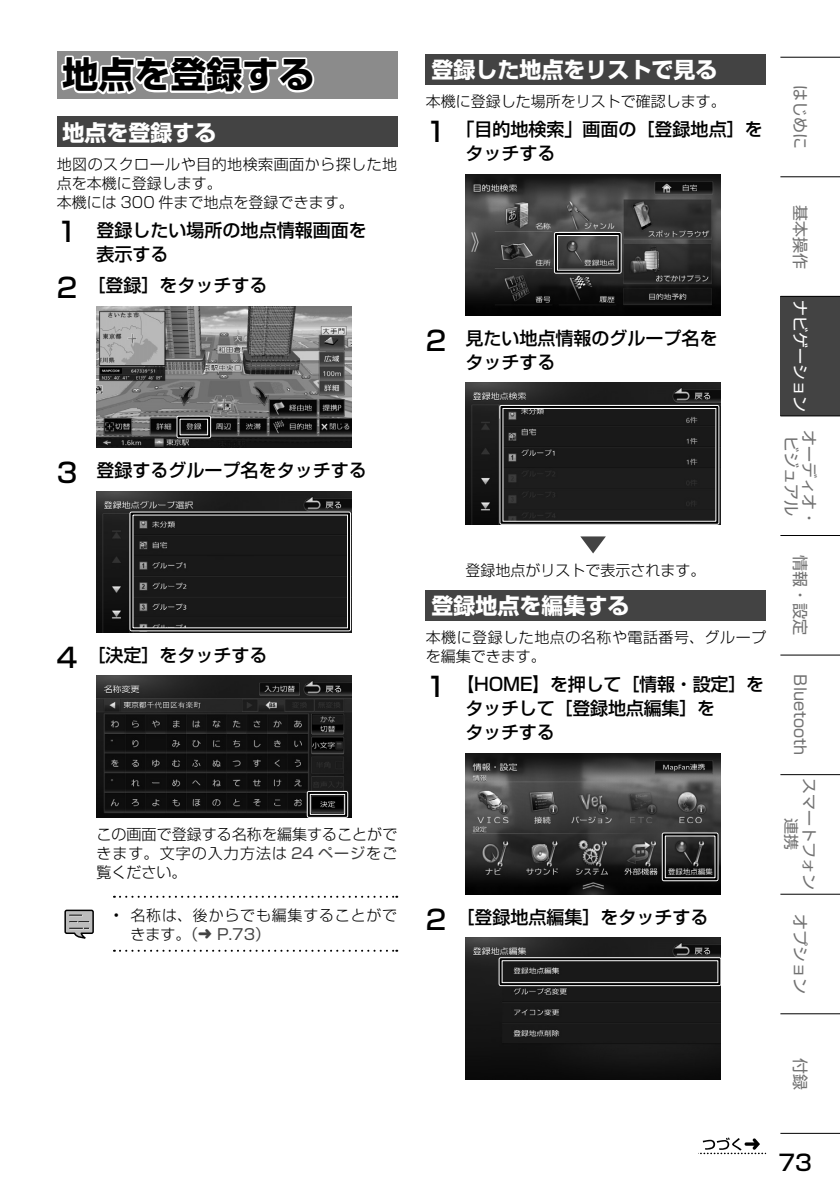
<style>
.page{position:relative;width:840px;height:1191px;background:#fff}
.page>*{position:absolute;margin:0;border:0;box-sizing:border-box;transform-origin:0 0}
.t1{font:700 36px "Shin Go Pro";color:#000}
.t2{font:700 22px "Shin Go Pro";color:#fff}
.t3{font:500 22px "Shin Go Pro";color:#000}
.t4{font:500 18px/24px "Shin Go Pro";color:#000}
.t5{font:16px "Shin Go Pro";color:#727272}
.t6{font:16px "Shin Go Pro";color:#fff}
.t7{font:15.2px/18px "Shin Go Pro";color:#727272;text-align:center;scale:1.05 1}
.t8{font:300 15px/19px "Shin Go Pro";color:#000}
.t9{font:300 15px/19px "Shin Go Pro";letter-spacing:.035em;color:#000}
.t10{font:300 15px/19px "Shin Go Pro";letter-spacing:.05em;color:#000}
.s1{font-size:27px}
.s2{font-weight:400;color:#434343}
.s3{color:#434343}
</style>
<div class="page">
<div style="left:780px;top:296px;width:59px;height:120px;background:#434343"></div>
<hr style="left:780px;top:57px;width:59px;height:1px;background:#000">
<hr style="left:780px;top:176px;width:59px;height:1px;background:#000">
<hr style="left:780px;top:296px;width:59px;height:1px;background:#000">
<hr style="left:780px;top:415px;width:59px;height:1px;background:#000">
<hr style="left:780px;top:535px;width:59px;height:1px;background:#000">
<hr style="left:780px;top:654px;width:59px;height:1px;background:#000">
<hr style="left:780px;top:774px;width:59px;height:1px;background:#000">
<hr style="left:780px;top:893px;width:59px;height:1px;background:#000">
<hr style="left:780px;top:1013px;width:59px;height:1px;background:#000">
<hr style="left:780px;top:1132px;width:59px;height:1px;background:#000">
<svg style="left:698px;top:1137px;width:67px;height:17px"></svg>
<div style="left:57px;top:51px;width:340px;height:47px;background:#8b8b8b"></div>
<svg style="left:60px;top:55px;width:255px;height:40px"></svg>
<div style="left:57px;top:117px;width:340px;height:30px;background:#434343"></div>
<svg style="left:114px;top:895px;width:283px;height:2px"></svg>
<svg style="left:114px;top:949px;width:283px;height:2px"></svg>
<img style="left:96px;top:306px;width:255px;height:142px">
<div style="left:177px;top:417px;width:33px;height:20px;border:2px solid #000"></div>
<img style="left:96px;top:491px;width:255px;height:142px">
<div style="left:130px;top:512px;width:220px;height:118px;border:2px solid #000"></div>
<img style="left:96px;top:676px;width:255px;height:141px">
<div style="left:306px;top:791px;width:42px;height:27px;border:4px solid #fff"></div>
<div style="left:307px;top:792px;width:40px;height:25px;border:2px solid #000"></div>
<svg style="left:64px;top:909px;width:30px;height:30px"></svg>
<div style="left:425px;top:54px;width:340px;height:30px;background:#434343"></div>
<div style="left:425px;top:590px;width:340px;height:30px;background:#434343"></div>
<img style="left:465px;top:174px;width:255px;height:142px">
<div style="left:553px;top:232px;width:68px;height:42px;border:4px solid #fff"></div>
<div style="left:554px;top:233px;width:66px;height:40px;border:2px solid #000"></div>
<img style="left:465px;top:383px;width:255px;height:142px">
<div style="left:499px;top:405px;width:220px;height:120px;border:4px solid #fff"></div>
<div style="left:500px;top:406px;width:218px;height:118px;border:2px solid #000"></div>
<svg style="left:580px;top:536px;width:25px;height:17px"></svg>
<img style="left:465px;top:753px;width:255px;height:142px">
<div style="left:662px;top:833px;width:55px;height:47px;border:2px solid #000"></div>
<img style="left:465px;top:938px;width:255px;height:141px">
<div style="left:498px;top:957px;width:223px;height:29px;border:4px solid #fff"></div>
<div style="left:499px;top:958px;width:221px;height:27px;border:2px solid #000"></div>
<h1 class="t1" style="left:62px;top:46px;width:254px">地点を登録する</h1>
<p class="t2" style="left:62px;top:115px;width:156px">地点を登録する</p>
<p class="t8" style="left:57px;top:153px;width:342px">地図のスクロールや目的地検索画面から探した地点を本機に登録します。<br>本機には 300 件まで地点を登録できます。</p>
<p class="t4" style="left:96px;top:216px;width:272px;text-indent:-40px"><span class="s1">1</span> 登録したい場所の地点情報画面を表示する</p>
<p class="t4" style="left:57px;top:271px;width:212px"><span class="s1">2</span> ［登録］をタッチする</p>
<p class="t4" style="left:57px;top:456px;width:311px"><span class="s1">3</span> 登録するグループ名をタッチする</p>
<p class="t4" style="left:57px;top:641px;width:212px"><span class="s1">4</span> ［決定］をタッチする</p>
<p class="t8" style="left:96px;top:823px;width:302px;text-align:justify">この画面で登録する名称を編集することができます。文字の入力方法は <span class="s2">24 ページ</span>をご覧ください。</p>
<p class="t10" style="left:130px;top:903px;width:268px;text-indent:-17px">• 名称は、後からでも編集することができます。<span class="s2">（</span><span class="s3">➜</span> <span class="s2">P.73）</span></p>
<p class="t2" style="left:431px;top:52px;width:288px">登録した地点をリストで見る</p>
<p class="t8" style="left:425px;top:90px;width:301px">本機に登録した場所をリストで確認します。</p>
<p class="t4" style="left:465px;top:115px;width:298px;text-indent:-40px"><span class="s1">1</span> 「目的地検索」画面の［登録地点］をタッチする</p>
<p class="t4" style="left:465px;top:324px;width:253px;text-indent:-40px"><span class="s1">2</span> 見たい地点情報のグループ名をタッチする</p>
<p class="t8" style="left:465px;top:558px;width:241px">登録地点がリストで表示されます。</p>
<p class="t2" style="left:431px;top:588px;width:200px">登録地点を編集する</p>
<p class="t9" style="left:425px;top:626px;width:342px">本機に登録した地点の名称や電話番号、グループを編集できます。</p>
<p class="t4" style="left:465px;top:670px;width:300px;text-indent:-40px"><span class="s1">1</span> 【HOME】を押して［情報・設定］をタッチして［登録地点編集］を<br>タッチする</p>
<p class="t4" style="left:425px;top:903px;width:284px"><span class="s1">2</span> ［登録地点編集］をタッチする</p>
<p class="t5" style="left:813px;top:85px;width:65px;rotate:90deg">はじめに</p>
<p class="t5" style="left:813px;top:204px;width:65px;rotate:90deg">基本操作</p>
<p class="t6" style="left:813px;top:300px;width:113px;rotate:90deg">ナビゲーション</p>
<p class="t5" style="left:804px;top:436px;width:81px;rotate:90deg">ビジュアル</p>
<p class="t5" style="left:822px;top:430px;width:97px;rotate:90deg">オーディオ・</p>
<p class="t5" style="left:812px;top:555px;width:81px;rotate:90deg">情報・設定</p>
<p class="t5" style="left:812px;top:674px;width:82px;rotate:90deg">Bluetooth</p>
<p class="t7" style="left:819px;top:778px;width:108px;rotate:90deg">スマートフォン連携</p>
<p class="t5" style="left:813px;top:914px;width:81px;rotate:90deg">オプション</p>
<p class="t5" style="left:813px;top:1057px;width:33px;rotate:90deg">付録</p>
<p class="t3" style="left:778px;top:1144px;width:35px">73</p>
</div>
